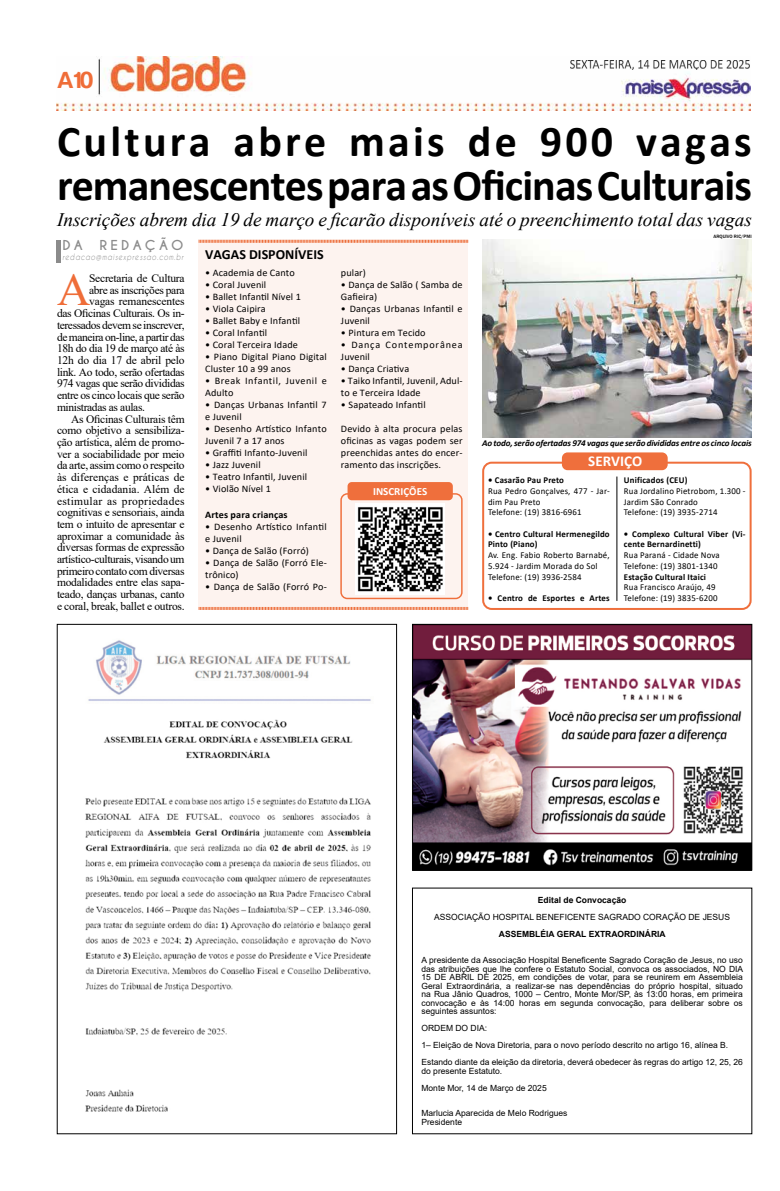
<style>
.page{position:relative;width:780px;height:1191px;background:#fff}
.page>*{position:absolute;margin:0;border:0;box-sizing:border-box;transform-origin:0 0}
.t1{font:46.2px "Times New Roman";color:#ef6d38}
.t2{font:700 44px/44px "Calibri";letter-spacing:-.02em;color:#000}
.t3{font:24px "Harabara";color:#ef6d38}
.t4{font:italic 19px "Times New Roman";color:#000}
.t5{font:700 15px "Calibri";color:#fff}
.t6{font:700 14px "Calibri";color:#000}
.t7{font:700 12.9px "Caviar Dreams";letter-spacing:.24em;color:#8b8b8b;scale:1.04 1}
.t8{font:11.5px "Times New Roman";letter-spacing:-.02em;color:#000}
.t9{font:11.5px "Times New Roman";letter-spacing:.005em;color:#000}
.t10{font:11.5px "Times New Roman";letter-spacing:.025em;color:#000}
.t11{font:11.5px "Times New Roman";color:#000}
.t12{font:700 11px "Calibri";color:#fff}
.t13{font:10px/12px "Calibri";letter-spacing:.01em;color:#000}
.t14{font:10px/12px "Calibri";letter-spacing:.05em;color:#000}
.t15{font:10px/12px "Calibri";letter-spacing:.08em;color:#000}
.t16{font:700 10px "Calibri";letter-spacing:.01em;color:#000}
.t17{font:9px/10.7px "Calibri";letter-spacing:.02em;color:#000}
.t18{font:700 9px/10.7px "Calibri";letter-spacing:.02em;color:#000}
.t19{font:italic 700 9px "Calibri";letter-spacing:-.01em;color:#000}
.t20{font:8.5px/8.5px "Arial";color:#000}
.t21{font:700 8.5px "Arial";color:#000}
.t22{font:italic 8.3px "Caviar Dreams";letter-spacing:.11em;color:#8b8b8b;scale:.83 1}
.t23{font:500 4.9px "Franklin Gothic";color:#000}
</style>
<div class="page">
<div style="left:199px;top:240px;width:269px;height:370px;background:#fdf3ef"></div>
<img style="left:57px;top:57px;width:693px;height:53px">
<img style="left:570px;top:60px;width:179px;height:10px">
<img style="left:482px;top:240px;width:269px;height:198px">
<hr style="left:56px;top:240px;width:4px;height:23px;background:#8b8b8b">
<img style="left:414px;top:626px;width:336px;height:242px">
<div style="left:412px;top:624px;width:340px;height:246px;border:1px solid #000"></div>
<img style="left:85px;top:640px;width:286px;height:472px">
<svg style="left:199px;top:240px;width:269px;height:3px"></svg>
<svg style="left:199px;top:607px;width:269px;height:3px"></svg>
<div style="left:340px;top:493px;width:122px;height:106px;border:1px solid #ef6f3c;border-radius:6px"></div>
<div style="left:347px;top:482px;width:106px;height:18px;background:#ef6f3c;border-radius:4px"></div>
<img style="left:355px;top:503px;width:90px;height:92px">
<div style="left:482px;top:462px;width:269px;height:148px;border:2px solid #ef6f3c;border-radius:9px"></div>
<div style="left:562px;top:452px;width:105px;height:18px;background:#ef6f3c;border-radius:6px"></div>
<hr style="left:616px;top:476px;width:1px;height:125px;background:#000">
<h3 class="t3" style="left:57px;top:68px;width:37px">A10</h3>
<h2 class="t2" style="left:57px;top:119px;width:696px">Cultura abre mais de 900 vagas remanescentes para as Oficinas Culturais</h2>
<h3 class="t4" style="left:57px;top:207px;width:696px">Inscrições abrem dia 19 de março e ficarão disponíveis até o preenchimento total das vagas</h3>
<h3 class="t7" style="left:62px;top:237px;width:21px">DA</h3>
<h3 class="t7" style="left:100px;top:237px;width:82px">REDAÇÃO</h3>
<p class="t22" style="left:62px;top:252px;width:147px">redacao@maisexpressao.com.br</p>
<h1 class="t1" style="left:57px;top:257px;width:35px">A</h1>
<h3 class="t8" style="left:89px;top:270px;width:97px">Secretaria de Cultura</h3>
<h3 class="t8" style="left:89px;top:282px;width:97px">abre as inscrições para</h3>
<h3 class="t8" style="left:89px;top:293px;width:97px">vagas remanescentes</h3>
<h3 class="t8" style="left:57px;top:305px;width:129px">das Oficinas Culturais. Os in-</h3>
<h3 class="t8" style="left:57px;top:317px;width:129px">teressados devem se inscrever,</h3>
<h3 class="t8" style="left:57px;top:328px;width:129px">de maneira on-line, a partir das</h3>
<h3 class="t8" style="left:57px;top:340px;width:129px">18h do dia 19 de março até às</h3>
<h3 class="t8" style="left:57px;top:352px;width:129px">12h do dia 17 de abril pelo</h3>
<h3 class="t8" style="left:57px;top:364px;width:129px">link. Ao todo, serão ofertadas</h3>
<h3 class="t8" style="left:57px;top:375px;width:129px">974 vagas que serão divididas</h3>
<h3 class="t8" style="left:57px;top:387px;width:129px">entre os cinco locais que serão</h3>
<h3 class="t8" style="left:57px;top:399px;width:89px">ministradas as aulas.</h3>
<h3 class="t8" style="left:71px;top:410px;width:115px">As Oficinas Culturais têm</h3>
<h3 class="t8" style="left:57px;top:422px;width:129px">como objetivo a sensibiliza-</h3>
<h3 class="t8" style="left:57px;top:434px;width:129px">ção artística, além de promo-</h3>
<h3 class="t8" style="left:57px;top:446px;width:129px">ver a sociabilidade por meio</h3>
<h3 class="t8" style="left:57px;top:457px;width:129px">da arte, assim como o respeito</h3>
<h3 class="t9" style="left:57px;top:469px;width:129px">às diferenças e práticas de</h3>
<h3 class="t11" style="left:57px;top:481px;width:129px">ética e cidadania. Além de</h3>
<h3 class="t10" style="left:57px;top:492px;width:129px">estimular as propriedades</h3>
<h3 class="t8" style="left:57px;top:504px;width:129px">cognitivas e sensoriais, ainda</h3>
<h3 class="t8" style="left:57px;top:516px;width:129px">tem o intuito de apresentar e</h3>
<h3 class="t8" style="left:57px;top:527px;width:129px">aproximar a comunidade às</h3>
<h3 class="t8" style="left:57px;top:539px;width:129px">diversas formas de expressão</h3>
<h3 class="t8" style="left:57px;top:551px;width:129px">artístico-culturais, visando um</h3>
<h3 class="t8" style="left:57px;top:563px;width:129px">primeiro contato com diversas</h3>
<h3 class="t8" style="left:57px;top:574px;width:129px">modalidades entre elas sapa-</h3>
<h3 class="t8" style="left:57px;top:586px;width:129px">teado, danças urbanas, canto</h3>
<h3 class="t8" style="left:57px;top:598px;width:129px">e coral, break, ballet e outros.</h3>
<h3 class="t6" style="left:205px;top:244px;width:120px">VAGAS DISPONÍVEIS</h3>
<p class="t13" style="left:205px;top:266px;width:91px">• Academia de Canto</p>
<p class="t13" style="left:205px;top:278px;width:63px">• Coral Juvenil</p>
<p class="t13" style="left:205px;top:290px;width:97px">• Ballet Infantil Nível 1</p>
<p class="t13" style="left:205px;top:302px;width:62px">• Viola Caipira</p>
<p class="t13" style="left:205px;top:314px;width:96px">• Ballet Baby e Infantil</p>
<p class="t13" style="left:205px;top:326px;width:64px">• Coral Infantil</p>
<p class="t13" style="left:205px;top:338px;width:94px">• Coral Terceira Idade</p>
<p class="t13" style="left:205px;top:350px;width:123px">• Piano Digital Piano Digital<br>Cluster 10 a 99 anos</p>
<p class="t14" style="left:205px;top:374px;width:123px">• Break Infantil, Juvenil e<br>Adulto</p>
<p class="t13" style="left:205px;top:398px;width:123px">• Danças Urbanas Infantil 7 e Juvenil</p>
<p class="t13" style="left:205px;top:422px;width:123px">• Desenho Artístico Infanto<br>Juvenil 7 a 17 anos</p>
<p class="t13" style="left:205px;top:446px;width:104px">• Graffiti Infanto-Juvenil</p>
<p class="t13" style="left:205px;top:458px;width:57px">• Jazz Juvenil</p>
<p class="t13" style="left:205px;top:470px;width:103px">• Teatro Infantil, Juvenil</p>
<p class="t13" style="left:205px;top:482px;width:67px">• Violão Nível 1</p>
<p class="t16" style="left:205px;top:508px;width:84px">Artes para crianças</p>
<p class="t13" style="left:205px;top:521px;width:123px">• Desenho Artístico Infantil e Juvenil</p>
<p class="t13" style="left:205px;top:545px;width:105px">• Dança de Salão (Forró)</p>
<p class="t13" style="left:205px;top:557px;width:123px">• Dança de Salão (Forró Ele&shy;trônico)</p>
<p class="t13" style="left:205px;top:581px;width:123px">• Dança de Salão (Forró Po-</p>
<p class="t13" style="left:341px;top:266px;width:27px">pular)</p>
<p class="t13" style="left:341px;top:278px;width:123px">• Dança de Salão ( Samba de<br>Gafieira)</p>
<p class="t13" style="left:341px;top:302px;width:123px">• Danças Urbanas Infantil e<br>Juvenil</p>
<p class="t13" style="left:341px;top:326px;width:86px">• Pintura em Tecido</p>
<p class="t15" style="left:341px;top:338px;width:123px">• Dança Contemporânea<br>Juvenil</p>
<p class="t13" style="left:341px;top:362px;width:70px">• Dança Criativa</p>
<p class="t13" style="left:341px;top:374px;width:123px">• Taiko Infantil, Juvenil, Adul&shy;to e Terceira Idade</p>
<p class="t13" style="left:341px;top:398px;width:86px">• Sapateado Infantil</p>
<p class="t13" style="left:341px;top:422px;width:123px;text-align:justify">Devido à alta procura pelas oficinas as vagas podem ser preenchidas antes do encer&shy;ramento das inscrições.</p>
<p class="t12" style="left:373px;top:483px;width:56px">INSCRIÇÕES</p>
<p class="t23" style="left:713px;top:233px;width:40px">ARQUIVO RIC/PMI</p>
<p class="t19" style="left:482px;top:436px;width:271px">Ao todo, serão ofertadas 974 vagas que serão divididas entre os cinco locais</p>
<h3 class="t5" style="left:588px;top:450px;width:55px">SERVIÇO</h3>
<p class="t18" style="left:488px;top:475px;width:77px">• Casarão Pau Preto</p>
<p class="t17" style="left:488px;top:485px;width:123px">Rua Pedro Gonçalves, 477 - Jar&shy;dim Pau Preto<br>Telefone: (19) 3816-6961</p>
<p class="t18" style="left:488px;top:528px;width:123px">• Centro Cultural Hermenegildo<br>Pinto (Piano)</p>
<p class="t17" style="left:488px;top:549px;width:123px">Av. Eng. Fabio Roberto Barnabé,<br>5.924 - Jardim Morada do Sol<br>Telefone: (19) 3936-2584</p>
<p class="t18" style="left:488px;top:592px;width:123px">• Centro de Esportes e Artes</p>
<p class="t18" style="left:624px;top:475px;width:65px">Unificados (CEU)</p>
<p class="t17" style="left:624px;top:485px;width:123px">Rua Jordalino Pietrobom, 1.300 -<br>Jardim São Conrado<br>Telefone: (19) 3935-2714</p>
<p class="t18" style="left:624px;top:528px;width:123px">• Complexo Cultural Viber (Vi&shy;cente Bernardinetti)</p>
<p class="t17" style="left:624px;top:549px;width:97px">Rua Paraná - Cidade Nova<br>Telefone: (19) 3801-1340</p>
<p class="t18" style="left:624px;top:571px;width:84px">Estação Cultural Itaici</p>
<p class="t17" style="left:624px;top:581px;width:95px">Rua Francisco Araújo, 49<br>Telefone: (19) 3835-6200</p>
<p class="t21" style="left:538px;top:894px;width:90px">Edital de Convocação</p>
<p class="t20" style="left:434px;top:913px;width:297px">ASSOCIAÇÃO HOSPITAL BENEFICENTE SAGRADO CORAÇÃO DE JESUS</p>
<p class="t21" style="left:499px;top:928px;width:168px">ASSEMBLÉIA GERAL EXTRAORDINÁRIA</p>
<p class="t20" style="left:421px;top:955px;width:323px;text-align:justify">A presidente da Associação Hospital Beneficente Sagrado Coração de Jesus, no uso das atribuições que lhe confere o Estatuto Social, convoca os associados, NO DIA 15 DE ABRIL DE 2025, em condições de votar, para se reunirem em Assembleia Geral Extraordinária, a realizar-se nas dependências do próprio hospital, situado na Rua Jânio Quadros, 1000 – Centro, Monte Mor/SP, às 13:00 horas, em primeira convocação e às 14:00 horas em segunda convocação, para deliberar sobre os seguintes assuntos:</p>
<p class="t20" style="left:421px;top:1019px;width:323px;line-height:17px">ORDEM DO DIA:<br>1– Eleição de Nova Diretoria, para o novo período descrito no artigo 16, alínea B.<br>Estando diante da eleição da diretoria, deverá obedecer às regras do artigo 12, 25, 26</p>
<p class="t20" style="left:421px;top:1062px;width:127px;line-height:17px">do presente Estatuto.<br>Monte Mor, 14 de Março de 2025</p>
<p class="t20" style="left:421px;top:1108px;width:147px">Marlucia Aparecida de Melo Rodrigues<br>Presidente</p>
</div>
